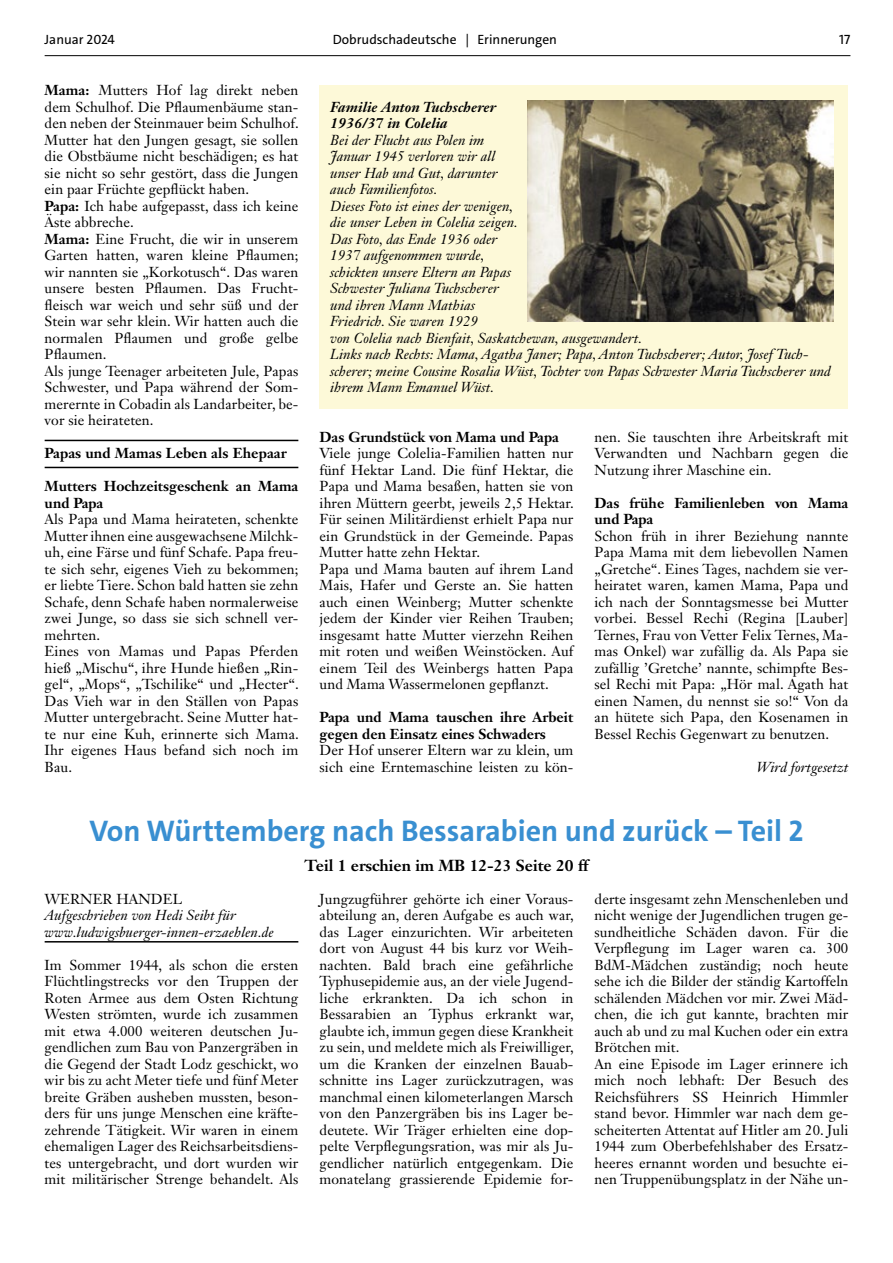
<style>
.page{position:relative;width:893px;height:1263px;background:#fff}
.page>*{position:absolute;margin:0;border:0;box-sizing:border-box;transform-origin:0 0}
.t1{font:700 30px "The Sans";color:#398fd1}
.t2{font:700 15.75px "Janson Text LT Std";color:#000}
.t3{font:14.25px/16.5px "Janson Text LT Std";letter-spacing:.005em;color:#000}
.t4{font:italic 14.25px/16.5px "Janson Text LT Std";letter-spacing:.005em;color:#000}
.t5{font:700 14.25px/16.5px "Janson Text LT Std";color:#000}
.t6{font:italic 700 14.25px/16.5px "Janson Text LT Std";letter-spacing:.005em;color:#000}
.t7{font:13.5px "The Sans";color:#000}
.s1{font-weight:700}
</style>
<div class="page">
<hr style="left:45px;top:55px;width:805px;height:1px;background:#000">
<div style="left:320px;top:85px;width:528px;height:324px;background:#fdf9d8"></div>
<hr style="left:45px;top:440px;width:253px;height:1px;background:#000">
<hr style="left:45px;top:467px;width:253px;height:1px;background:#000">
<img style="left:527px;top:100px;width:306px;height:221px">
<hr style="left:45px;top:941px;width:253px;height:1px;background:#000">
<p class="t7" style="left:45px;top:31px;width:72px">Januar 2024</p>
<p class="t7" style="left:333px;top:31px;width:226px">Dobrudschadeutsche | Erinnerungen</p>
<p class="t7" style="left:839px;top:31px;width:13px">17</p>
<p class="t3" style="left:45px;top:82px;width:256px"><span class="s1">Mama:</span> Mutters Hof lag direkt neben dem Schulhof. Die Pflaumenbäume stan&shy;den neben der Steinmauer beim Schulhof.<br>Mutter hat den Jungen gesagt, sie sollen die Obstbäume nicht beschädigen; es hat sie nicht so sehr gestört, dass die Jungen ein paar Früchte gepflückt haben.<br><span class="s1">Papa:</span> Ich habe aufgepasst, dass ich keine Äste abbreche.<br><span class="s1">Mama:</span> Eine Frucht, die wir in unserem Garten hatten, waren kleine Pflaumen; wir nannten sie „Korkotusch“. Das waren unsere besten Pflaumen. Das Frucht&shy;fleisch war weich und sehr süß und der Stein war sehr klein. Wir hatten auch die normalen Pflaumen und große gelbe Pflaumen.<br>Als junge Teenager arbeiteten Jule, Papas Schwester, und Papa während der Som&shy;merernte in Cobadin als Landarbeiter, be&shy;vor sie heirateten.</p>
<p class="t5" style="left:45px;top:445px;width:244px">Papas und Mamas Leben als Ehepaar</p>
<p class="t5" style="left:45px;top:478px;width:255px">Mutters Hochzeitsgeschenk an Mama und Papa</p>
<p class="t3" style="left:45px;top:511px;width:256px">Als Papa und Mama heirateten, schenkte Mutter ihnen eine ausgewachsene Milchk&shy;uh, eine Färse und fünf Schafe. Papa freu&shy;te sich sehr, eigenes Vieh zu bekommen; er liebte Tiere. Schon bald hatten sie zehn Schafe, denn Schafe haben normalerweise zwei Junge, so dass sie sich schnell ver&shy;mehrten.<br>Eines von Mamas und Papas Pferden hieß „Mischu“, ihre Hunde hießen „Rin&shy;gel“, „Mops“, „Tschilike“ und „Hecter“.<br>Das Vieh war in den Ställen von Papas Mutter untergebracht. Seine Mutter hat&shy;te nur eine Kuh, erinnerte sich Mama.<br>Ihr eigenes Haus befand sich noch im Bau.</p>
<p class="t6" style="left:330px;top:98px;width:167px">Familie Anton Tuchscherer<br>1936/37 in Colelia</p>
<p class="t4" style="left:330px;top:132px;width:502px">Bei der Flucht aus Polen im<br>Januar 1945 verloren wir all<br>unser Hab und Gut, darunter<br>auch Familienfotos.<br>Dieses Foto ist eines der wenigen,<br>die unser Leben in Colelia zeigen.<br>Das Foto, das Ende 1936 oder<br>1937 aufgenommen wurde,<br>schickten unsere Eltern an Papas<br>Schwester Juliana Tuchscherer<br>und ihren Mann Mathias<br>Friedrich. Sie waren 1929<br>von Colelia nach Bienfait, Saskatchewan, ausgewandert.<br>Links nach Rechts: Mama, Agatha Janer; Papa, Anton Tuchscherer; Autor, Josef Tuch&shy;scherer; meine Cousine Rosalia Wüst, Tochter von Papas Schwester Maria Tuchscherer und ihrem Mann Emanuel Wüst.</p>
<p class="t3" style="left:595px;top:428px;width:255px;text-align:justify">nen. Sie tauschten ihre Arbeitskraft mit Verwandten und Nachbarn gegen die Nutzung ihrer Maschine ein.</p>
<p class="t5" style="left:595px;top:494px;width:255px">Das frühe Familienleben von Mama und Papa</p>
<p class="t3" style="left:595px;top:527px;width:255px;text-align:justify">Schon früh in ihrer Beziehung nannte Papa Mama mit dem liebevollen Namen „Gretche“. Eines Tages, nachdem sie ver&shy;heiratet waren, kamen Mama, Papa und ich nach der Sonntagsmesse bei Mutter vorbei. Bessel Rechi (Regina [Lauber] Ternes, Frau von Vetter Felix Ternes, Ma&shy;mas Onkel) war zufällig da. Als Papa sie zufällig ’Gretche’ nannte, schimpfte Bes&shy;sel Rechi mit Papa: „Hör mal. Agath hat einen Namen, du nennst sie so!“ Von da an hütete sich Papa, den Kosenamen in Bessel Rechis Gegenwart zu benutzen.</p>
<p class="t4" style="left:756px;top:759px;width:93px">Wird fortgesetzt</p>
<p class="t5" style="left:320px;top:428px;width:241px">Das Grundstück von Mama und Papa</p>
<p class="t3" style="left:320px;top:445px;width:256px">Viele junge Colelia-Familien hatten nur fünf Hektar Land. Die fünf Hektar, die Papa und Mama besaßen, hatten sie von ihren Müttern geerbt, jeweils 2,5 Hektar.<br>Für seinen Militärdienst erhielt Papa nur ein Grundstück in der Gemeinde. Papas Mutter hatte zehn Hektar.<br>Papa und Mama bauten auf ihrem Land Mais, Hafer und Gerste an. Sie hatten auch einen Weinberg; Mutter schenkte jedem der Kinder vier Reihen Trauben; insgesamt hatte Mutter vierzehn Reihen mit roten und weißen Weinstöcken. Auf einem Teil des Weinbergs hatten Papa und Mama Wassermelonen gepflanzt.</p>
<p class="t5" style="left:320px;top:709px;width:255px">Papa und Mama tauschen ihre Arbeit gegen den Einsatz eines Schwaders</p>
<p class="t3" style="left:320px;top:742px;width:255px">Der Hof unserer Eltern war zu klein, um sich eine Erntemaschine leisten zu kön-</p>
<h1 class="t1" style="left:89px;top:812px;width:716px">Von Württemberg nach Bessarabien und zurück – Teil 2</h1>
<p class="t2" style="left:305px;top:855px;width:285px">Teil 1 erschien im MB 12-23 Seite 20 ff</p>
<p class="t3" style="left:320px;top:890px;width:256px">Jungzugführer gehörte ich einer Voraus&shy;abteilung an, deren Aufgabe es auch war, das Lager einzurichten. Wir arbeiteten dort von August 44 bis kurz vor Weih&shy;nachten. Bald brach eine gefährliche Typhusepidemie aus, an der viele Jugend&shy;liche erkrankten. Da ich schon in Bessarabien an Typhus erkrankt war, glaubte ich, immun gegen diese Krankheit zu sein, und meldete mich als Freiwilliger, um die Kranken der einzelnen Bauab&shy;schnitte ins Lager zurückzutragen, was manchmal einen kilometerlangen Marsch von den Panzergräben bis ins Lager be&shy;deutete. Wir Träger erhielten eine dop&shy;pelte Verpflegungsration, was mir als Ju&shy;gendlicher natürlich entgegenkam. Die monatelang grassierende Epidemie for-</p>
<p class="t3" style="left:595px;top:890px;width:255px">derte insgesamt zehn Menschenleben und nicht wenige der Jugendlichen trugen ge&shy;sundheitliche Schäden davon. Für die Verpflegung im Lager waren ca. 300<br>BdM-Mädchen zuständig; noch heute sehe ich die Bilder der ständig Kartoffeln schälenden Mädchen vor mir. Zwei Mäd&shy;chen, die ich gut kannte, brachten mir auch ab und zu mal Kuchen oder ein extra Brötchen mit.<br>An eine Episode im Lager erinnere ich mich noch lebhaft: Der Besuch des Reichsführers SS Heinrich Himmler stand bevor. Himmler war nach dem ge&shy;scheiterten Attentat auf Hitler am 20. Juli 1944 zum Oberbefehlshaber des Ersatz&shy;heeres ernannt worden und besuchte ei&shy;nen Truppenübungsplatz in der Nähe un-</p>
<p class="t3" style="left:45px;top:890px;width:139px">WERNER HANDEL</p>
<p class="t4" style="left:45px;top:907px;width:231px">Aufgeschrieben von Hedi Seibt für www.ludwigsbuerger-innen-erzaehlen.de</p>
<p class="t3" style="left:45px;top:956px;width:255px;text-align:justify">Im Sommer 1944, als schon die ersten Flüchtlingstrecks vor den Truppen der Roten Armee aus dem Osten Richtung Westen strömten, wurde ich zusammen mit etwa 4.000 weiteren deutschen Ju&shy;gendlichen zum Bau von Panzergräben in die Gegend der Stadt Lodz geschickt, wo wir bis zu acht Meter tiefe und fünf Meter breite Gräben ausheben mussten, beson&shy;ders für uns junge Menschen eine kräfte&shy;zehrende Tätigkeit. Wir waren in einem ehemaligen Lager des Reichsarbeitsdiens&shy;tes untergebracht, und dort wurden wir mit militärischer Strenge behandelt. Als</p>
</div>
